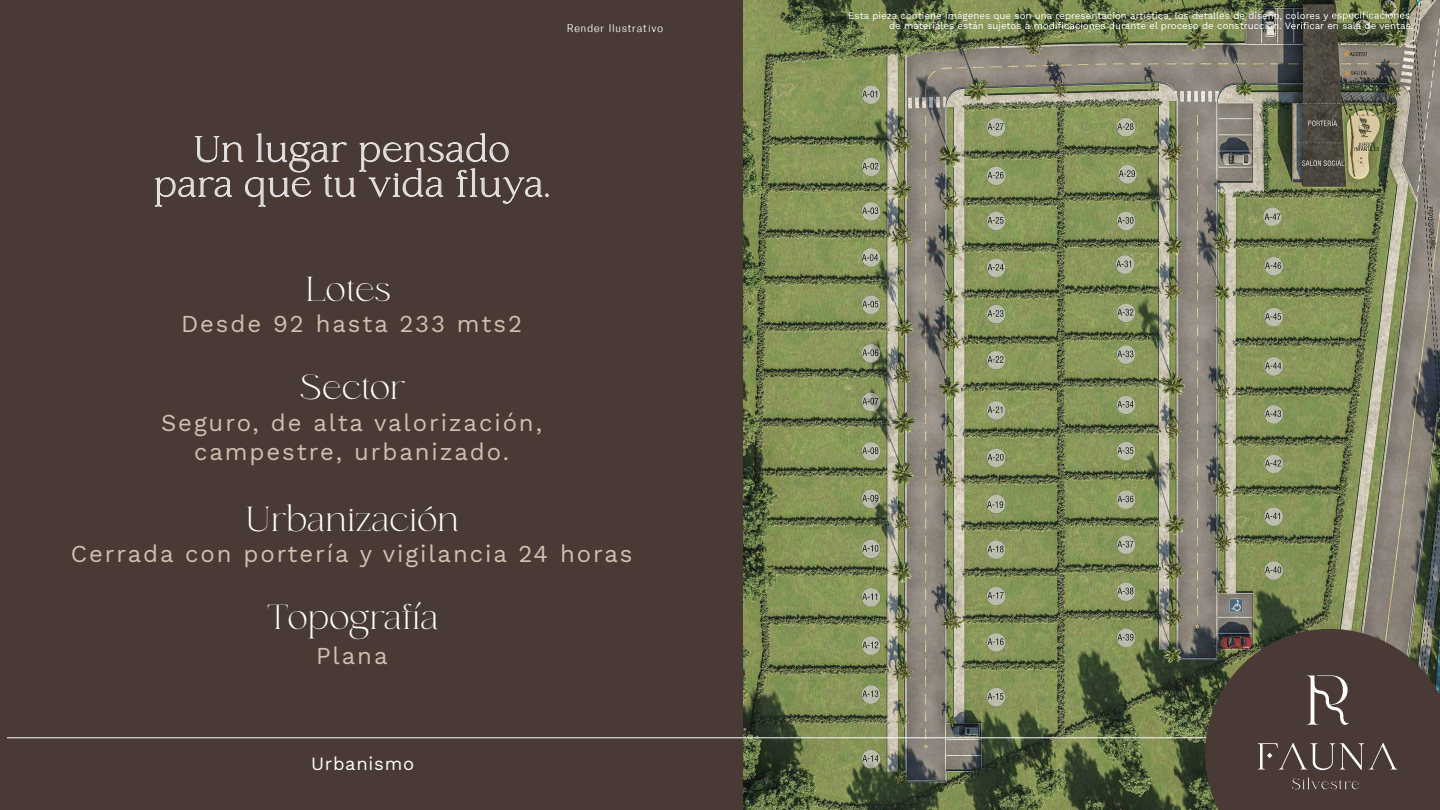
<style>
.page{position:relative;width:1440px;height:810px;background:#fff}
.page>*{position:absolute;margin:0;border:0;box-sizing:border-box;transform-origin:0 0}
.t1{font:35.7px/34.9px "fonde";letter-spacing:.04em;color:#fff;text-align:center}
.t2{font:34.65px "fonde";color:#fff}
.t3{font:23.92px/28.7px "Work Sans";letter-spacing:.08em;color:#cfc1af;text-align:center}
.t4{font:18.45px "Work Sans";letter-spacing:.04em;color:#fff}
.t5{font:10.8px "Daaron Round";letter-spacing:.08em;color:#fff}
.t6{font:9.75px "Work Sans";color:#fff}
</style>
<div class="page">
<img style="left:736px;top:0;width:704px;height:810px">
<div style="left:0;top:0;width:742px;height:809px;background:#493a35"></div>
<svg style="left:1332px;top:11px;width:78px;height:10px"></svg>
<svg style="left:1035px;top:22px;width:85px;height:7px"></svg>
<svg style="left:1291px;top:22px;width:29px;height:7px"></svg>
<hr style="left:8px;top:737px;width:1432px;height:1px;background:#fff">
<svg style="left:155px;top:133px;width:394px;height:74px"></svg>
<svg style="left:1205px;top:629px;width:235px;height:181px;background:#4f433c"></svg>
<p class="t6" style="left:848px;top:8px;width:482px">Esta pieza contiene imágenes que son una representación artística, los detalles de diseño, colores y</p>
<p class="t5" style="left:567px;top:21px;width:98px">Render Ilustrativo</p>
<p class="t6" style="left:889px;top:18px;width:143px">de materiales están sujetos a</p>
<p class="t6" style="left:1121px;top:18px;width:172px">rante el proceso de construcción. V</p>
<p class="t6" style="left:1320px;top:18px;width:95px">r en sala de ventas.</p>
<h1 class="t1" style="left:154px;top:132px;width:397px">Un lugar pensado para que tu vida fluya.</h1>
<h2 class="t2" style="left:306px;top:268px;width:86px">Lotes</h2>
<h3 class="t3" style="left:181px;top:308px;width:342px">Desde 92 hasta 233 mts2</h3>
<h2 class="t2" style="left:300px;top:366px;width:107px">Sector</h2>
<h3 class="t3" style="left:161px;top:408px;width:383px">Seguro, de alta valorización, campestre, urbanizado.</h3>
<h2 class="t2" style="left:246px;top:498px;width:215px">Urbanización</h2>
<h3 class="t3" style="left:71px;top:539px;width:563px">Cerrada con portería y vigilancia 24 horas</h3>
<h2 class="t2" style="left:267px;top:596px;width:173px">Topografía</h2>
<h3 class="t3" style="left:316px;top:640px;width:73px">Plana</h3>
<h3 class="t4" style="left:311px;top:749px;width:105px">Urbanismo</h3>
</div>
